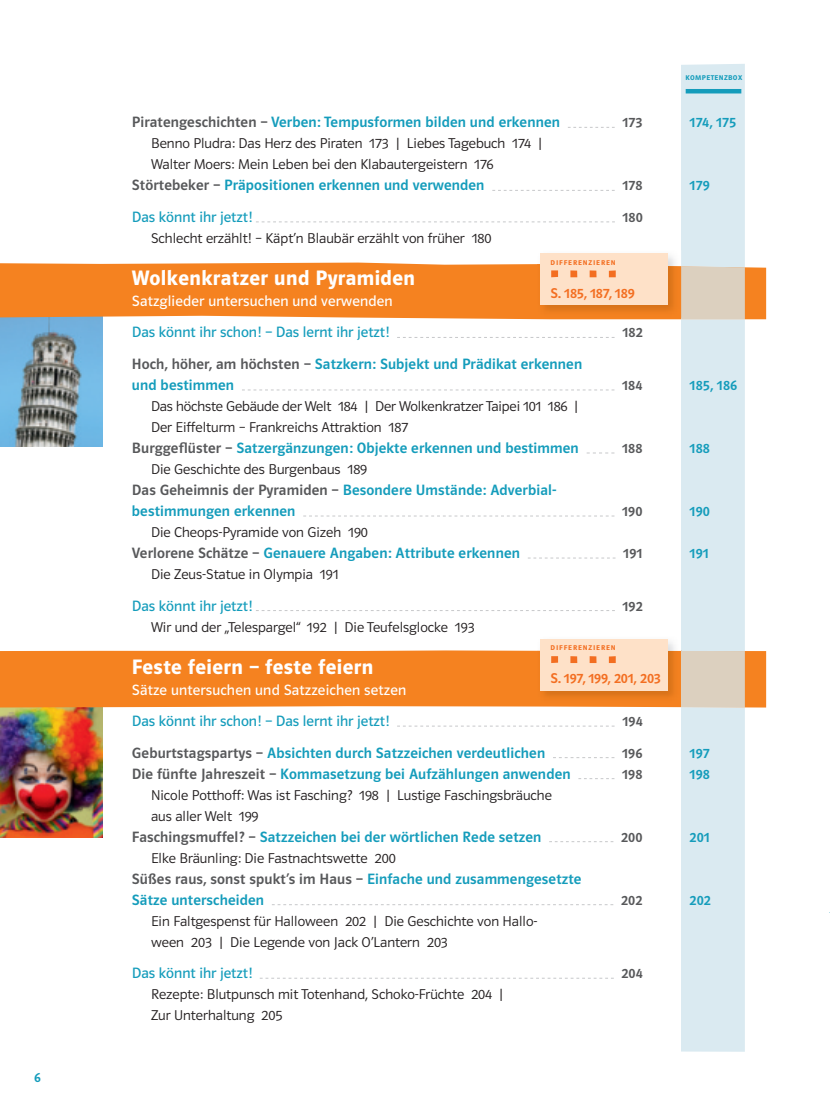
<style>
.page{position:relative;width:830px;height:1106px;background:#fff}
.page>*{position:absolute;margin:0;border:0;box-sizing:border-box;transform-origin:0 0}
.t1{font:21px "Polo ST11 K Hfett";letter-spacing:.02em;color:#fff}
.t2{font:15px/21px "Polo ST11 K Krftg";letter-spacing:.01em;color:#149cbb}
.t3{font:15px/31.5px "Polo ST11 K Buch";color:#149cbb}
.t4{font:15px/31.5px "Polo ST11 K Buch";letter-spacing:.01em;color:#fff}
.t5{font:14.25px/21px "Polo ST11 K Leicht";color:#231f20}
.t6{font:14.25px "Polo ST11 K Krftg";letter-spacing:.02em;color:#57585a}
.t7{font:14.25px "Polo ST11 K Krftg";letter-spacing:.02em;color:#149cbb}
.t8{font:14.25px "Polo ST11 K Krftg";letter-spacing:-.005em;color:#f36e21}
.t9{font:13.5px "Polo ST Cap K Krftg";color:#149cbb}
.t10{font:9px "Polo ST Cap K Krftg";letter-spacing:.09em;color:#f36e21}
.t11{font:9px "Polo ST Cap K Krftg";letter-spacing:.04em;color:#149cbb}
.s1{color:#57585a}
.s2{color:#fff}
.s3{color:#149cbb}
</style>
<div class="page">
<img style="left:0;top:707px;width:102px;height:130px">
<div style="left:0;top:650px;width:765px;height:57px;background:#f58220"></div>
<img style="left:0;top:319px;width:102px;height:127px">
<svg style="left:0;top:262px;width:765px;height:57px;background:#f4892d"></svg>
<div style="left:680px;top:64px;width:64px;height:987px;background:#daeaf1"></div>
<hr style="left:685px;top:89px;width:56px;height:4px;background:#149cbb">
<svg style="left:568px;top:127px;width:46px;height:1px"></svg>
<svg style="left:492px;top:190px;width:122px;height:1px"></svg>
<svg style="left:256px;top:221px;width:358px;height:1px"></svg>
<svg style="left:397px;top:337px;width:217px;height:1px"></svg>
<svg style="left:242px;top:389px;width:372px;height:1px"></svg>
<svg style="left:587px;top:452px;width:27px;height:1px"></svg>
<svg style="left:303px;top:515px;width:311px;height:1px"></svg>
<svg style="left:528px;top:557px;width:87px;height:1px"></svg>
<svg style="left:256px;top:610px;width:358px;height:1px"></svg>
<svg style="left:397px;top:725px;width:217px;height:1px"></svg>
<svg style="left:553px;top:757px;width:61px;height:1px"></svg>
<svg style="left:578px;top:778px;width:36px;height:1px"></svg>
<svg style="left:549px;top:841px;width:64px;height:1px"></svg>
<svg style="left:272px;top:904px;width:341px;height:1px"></svg>
<svg style="left:260px;top:977px;width:353px;height:1px"></svg>
<img style="left:536px;top:256px;width:144px;height:8px">
<img style="left:536px;top:264px;width:144px;height:54px">
<svg style="left:680px;top:250px;width:64px;height:69px;background:#dbd6ca"></svg>
<img style="left:680px;top:266px;width:1px;height:52px">
<div style="left:540px;top:253px;width:128px;height:52px;background:#fee1c8"></div>
<div style="left:551px;top:270px;width:6px;height:7px;background:#f36e21"></div>
<div style="left:570px;top:270px;width:7px;height:7px;background:#f36e21"></div>
<div style="left:589px;top:270px;width:7px;height:7px;background:#f36e21"></div>
<div style="left:608px;top:270px;width:7px;height:7px;background:#f36e21"></div>
<img style="left:536px;top:642px;width:144px;height:61px">
<svg style="left:680px;top:636px;width:64px;height:71px;background:#dbd5c9"></svg>
<img style="left:680px;top:651px;width:1px;height:52px">
<div style="left:540px;top:639px;width:128px;height:52px;background:#fee1c8"></div>
<div style="left:551px;top:656px;width:6px;height:7px;background:#f36e21"></div>
<div style="left:570px;top:656px;width:7px;height:7px;background:#f36e21"></div>
<div style="left:589px;top:656px;width:7px;height:7px;background:#f36e21"></div>
<div style="left:608px;top:656px;width:7px;height:7px;background:#f36e21"></div>
<p class="t9" style="left:34px;top:1069px;width:8px">6</p>
<p class="t11" style="left:685px;top:72px;width:58px">kompetenzbox</p>
<p class="t2" style="left:132px;top:112px;width:429px"><span class="s1">Piratengeschichten –</span> Verben: Tempusformen bilden und erkennen</p>
<p class="t6" style="left:622px;top:115px;width:22px">173</p>
<p class="t7" style="left:689px;top:115px;width:48px">174, 175</p>
<p class="t5" style="left:151px;top:133px;width:392px">Benno Pludra: Das Herz des Piraten 173 | Liebes Tagebuch 174 |<br>Walter Moers: Mein Leben bei den Klabautergeistern 176</p>
<p class="t2" style="left:132px;top:175px;width:354px"><span class="s1">Störtebeker –</span> Präpositionen erkennen und verwenden</p>
<p class="t6" style="left:622px;top:178px;width:22px">178</p>
<p class="t7" style="left:689px;top:178px;width:22px">179</p>
<p class="t3" style="left:132px;top:201px;width:122px">Das könnt ihr jetzt!</p>
<p class="t6" style="left:622px;top:209px;width:22px">180</p>
<p class="t5" style="left:151px;top:228px;width:341px">Schlecht erzählt! – Käpt’n Blaubär erzählt von früher 180</p>
<p class="t1" style="left:132px;top:266px;width:284px">Wolkenkratzer und Pyramiden</p>
<p class="t3" style="left:132px;top:285px;width:262px"><span class="s2">Satzglieder untersuchen und verwenden<br></span>Das könnt ihr schon! – Das lernt ihr jetzt!</p>
<p class="t10" style="left:550px;top:257px;width:67px">differenzieren</p>
<p class="t8" style="left:550px;top:285px;width:86px">S. 185, 187, 189</p>
<p class="t6" style="left:622px;top:325px;width:22px">182</p>
<p class="t2" style="left:132px;top:353px;width:451px"><span class="s1">Hoch, höher, am höchsten –</span> Satzkern: Subjekt und Prädikat erkennen und bestimmen</p>
<p class="t6" style="left:621px;top:377px;width:22px">184</p>
<p class="t7" style="left:689px;top:377px;width:49px">185, 186</p>
<p class="t5" style="left:151px;top:396px;width:428px">Das höchste Gebäude der Welt 184 | Der Wolkenkratzer Taipei 101 186 |<br>Der Eiffel turm – Frankreichs Attraktion 187</p>
<p class="t2" style="left:132px;top:437px;width:448px"><span class="s1">Burggeflüster –</span> Satzergänzungen: Objekte erkennen und bestimmen</p>
<p class="t6" style="left:621px;top:440px;width:22px">188</p>
<p class="t7" style="left:689px;top:440px;width:22px">188</p>
<p class="t5" style="left:151px;top:459px;width:217px">Die Geschichte des Burgenbaus 189</p>
<p class="t2" style="left:132px;top:479px;width:425px"><span class="s1">Das Geheimnis der Pyramiden –</span> Besondere Umstände: Adverbial&shy;bestimmungen erkennen</p>
<p class="t6" style="left:621px;top:503px;width:22px">190</p>
<p class="t7" style="left:689px;top:503px;width:22px">190</p>
<p class="t5" style="left:151px;top:522px;width:218px">Die Cheops-Pyramide von Gizeh 190</p>
<p class="t2" style="left:132px;top:542px;width:389px"><span class="s1">Verlorene Schätze –</span> Genauere Angaben: Attribute erkennen</p>
<p class="t6" style="left:623px;top:545px;width:21px">191</p>
<p class="t7" style="left:689px;top:545px;width:21px">191</p>
<p class="t5" style="left:151px;top:564px;width:189px">Die Zeus-Statue in Olympia 191</p>
<p class="t3" style="left:132px;top:590px;width:122px">Das könnt ihr jetzt!</p>
<p class="t6" style="left:622px;top:598px;width:22px">192</p>
<p class="t5" style="left:151px;top:616px;width:325px">Wir und der „Telespargel“ 192 | Die Teufelsglocke 193</p>
<p class="t1" style="left:132px;top:654px;width:243px">Feste feiern – feste feiern</p>
<p class="t4" style="left:132px;top:674px;width:276px">Sätze untersuchen und Satzzeichen setzen<br><span class="s3">Das könnt ihr schon! – Das lernt ihr jetzt!</span></p>
<p class="t10" style="left:550px;top:642px;width:67px">differenzieren</p>
<p class="t8" style="left:550px;top:670px;width:112px">S. 197, 199, 201, 203</p>
<p class="t6" style="left:622px;top:713px;width:22px">194</p>
<p class="t2" style="left:132px;top:742px;width:414px"><span class="s1">Geburtstagspartys –</span> Absichten durch Satzzeichen verdeutlichen</p>
<p class="t6" style="left:621px;top:745px;width:22px">196</p>
<p class="t7" style="left:689px;top:745px;width:22px">197</p>
<p class="t2" style="left:132px;top:763px;width:440px"><span class="s1">Die fünfte Jahreszeit –</span> Kommasetzung bei Aufzählungen anwenden</p>
<p class="t6" style="left:621px;top:766px;width:22px">198</p>
<p class="t7" style="left:689px;top:766px;width:22px">198</p>
<p class="t5" style="left:151px;top:784px;width:402px">Nicole Potthoff: Was ist Fasching? 198 | Lustige Faschingsbräuche aus aller Welt 199</p>
<p class="t2" style="left:132px;top:826px;width:411px"><span class="s1">Faschingsmuffel? –</span> Satzzeichen bei der wörtlichen Rede setzen</p>
<p class="t6" style="left:620px;top:829px;width:23px">200</p>
<p class="t7" style="left:689px;top:829px;width:22px">201</p>
<p class="t5" style="left:151px;top:847px;width:246px">Elke Bräunling: Die Fastnachtswette 200</p>
<p class="t2" style="left:132px;top:868px;width:451px"><span class="s1">Süßes raus, sonst spukt’s im Haus –</span> Einfache und zusammengesetzte<br>Sätze unterscheiden</p>
<p class="t6" style="left:620px;top:892px;width:23px">202</p>
<p class="t7" style="left:689px;top:892px;width:23px">202</p>
<p class="t5" style="left:151px;top:910px;width:387px">Ein Faltgespenst für Halloween 202 | Die Geschichte von Hallo&shy;ween 203 | Die Legende von Jack O’Lantern 203</p>
<p class="t3" style="left:132px;top:957px;width:122px">Das könnt ihr jetzt!</p>
<p class="t6" style="left:621px;top:965px;width:23px">204</p>
<p class="t5" style="left:151px;top:984px;width:353px">Rezepte: Blutpunsch mit Totenhand, Schoko-Früchte 204 |<br>Zur Unter haltung 205</p>
</div>
